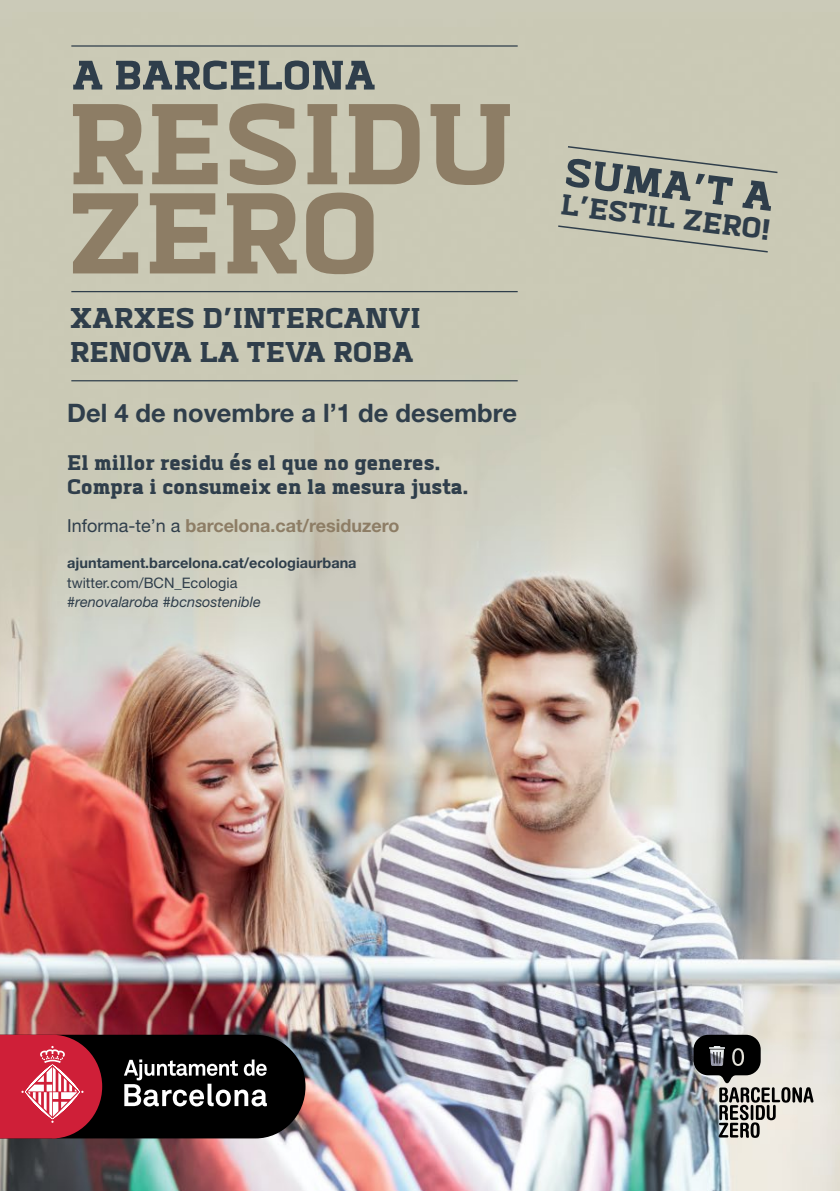
<style>
.page{position:relative;width:840px;height:1191px;background:#fff}
.page>*{position:absolute;margin:0;border:0;box-sizing:border-box;transform-origin:0 0}
.t1{font:900 145.6px "Abula";color:#8d7d65}
.t2{font:900 52.2px "Abula";color:#2f3e4b}
.t3{font:900 51px "Abula";color:#2f3e4b}
.t4{font:900 36.8px "Abula";color:#2f3e4b}
.t5{font:900 36.4px "Abula";color:#2f3e4b}
.t6{font:900 26.8px "Abula";color:#2f3e4b}
.t7{font:700 25.4px "Helvetica Neue";color:#2f3e4b}
.t8{font:700 18px "Helvetica Neue";color:#8d7d65}
.t9{font:700 14.4px "Helvetica Neue";color:#2f3e4b}
.t10{font:italic 14.4px "Helvetica Neue";color:#2f3e4b}
.t11{font:14.4px "Helvetica Neue";color:#2f3e4b}
.s1{font-weight:400;color:#2f3e4b}
</style>
<div class="page">
<img style="left:0;top:0;width:839px;height:1191px">
<svg style="left:0;top:1034px;width:305px;height:104px;background:#56272e"></svg>
<svg style="left:693px;top:1034px;width:120px;height:103px;background:#93938f"></svg>
<hr style="left:71px;top:291px;width:446px;height:1px;background:#2f3e4b">
<hr style="left:71px;top:380px;width:446px;height:1px;background:#2f3e4b">
<hr style="left:71px;top:45px;width:446px;height:2px;background:#2f3e4b">
<svg style="left:566px;top:145px;width:212px;height:29px;background:#c2c2af"></svg>
<svg style="left:556px;top:224px;width:213px;height:29px;background:#c2c2af"></svg>
<p class="t2" style="left:72px;top:47px;width:304px">A BARCELONA</p>
<p class="t1" style="left:67px;top:65px;width:449px">RESIDU</p>
<p class="t1" style="left:67px;top:154px;width:313px">ZERO</p>
<p class="t5" style="left:70px;top:298px;width:352px">XARXES D’INTERCANVI</p>
<p class="t5" style="left:70px;top:332px;width:345px">RENOVA LA TEVA ROBA</p>
<p class="t7" style="left:67px;top:397px;width:451px">Del 4 de novembre a l’1 de desembre</p>
<p class="t6" style="left:67px;top:447px;width:375px">El millor residu és el que no generes.</p>
<p class="t6" style="left:67px;top:472px;width:403px">Compra i consumeix en la mesura justa.</p>
<p class="t8" style="left:67px;top:514px;width:334px"><span class="s1">Informa-te’n a</span> barcelona.cat/residuzero</p>
<p class="t9" style="left:67px;top:554px;width:291px">ajuntament.barcelona.cat/ecologiaurbana</p>
<p class="t11" style="left:67px;top:574px;width:172px">twitter.com/BCN_Ecologia</p>
<p class="t10" style="left:67px;top:593px;width:195px">#renovalaroba #bcnsostenible</p>
<p class="t3" style="left:568px;top:144px;width:211px;rotate:7deg">SUMA’T A</p>
<p class="t4" style="left:563px;top:184px;width:212px;rotate:7deg">L’ESTIL ZERO!</p>
</div>
